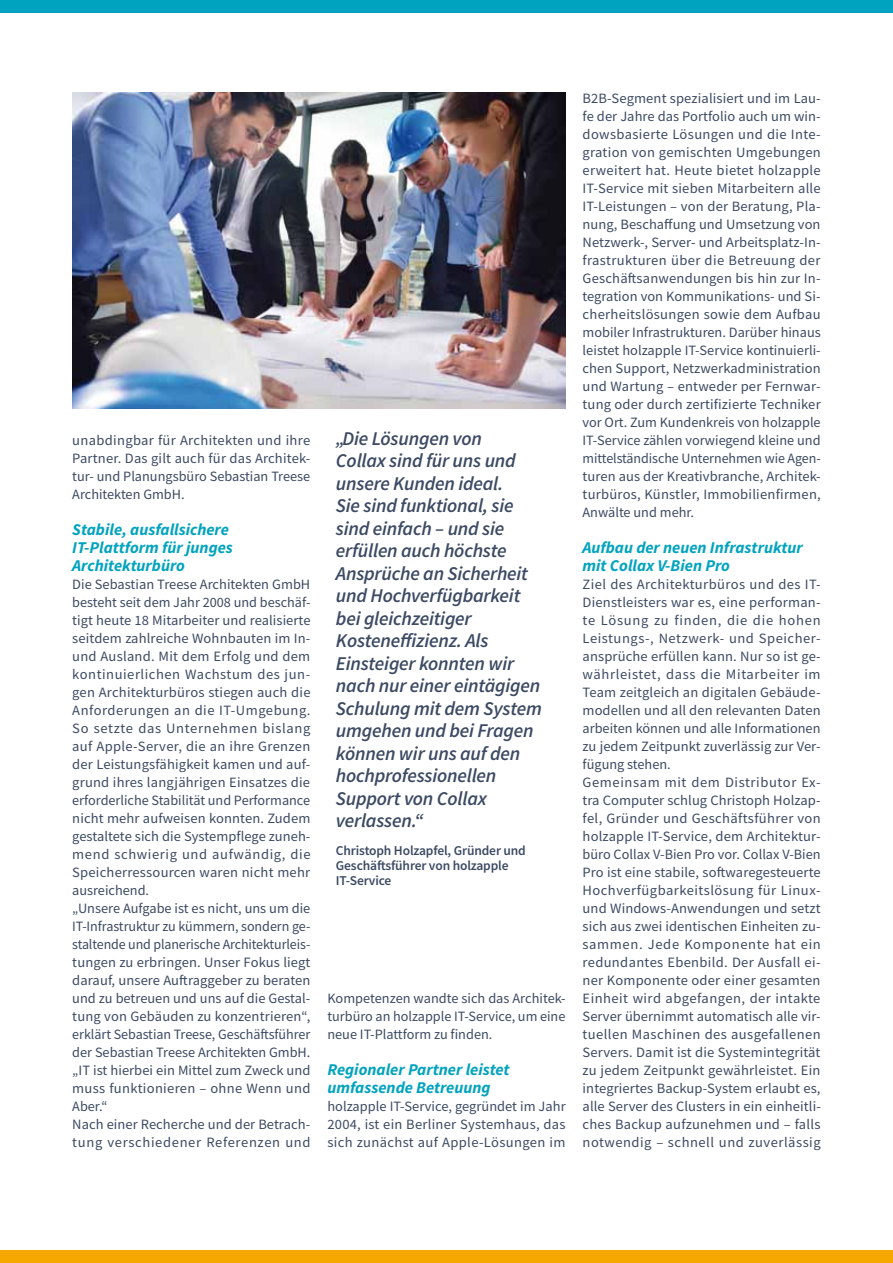
<style>
.page{position:relative;width:893px;height:1263px;background:#fff}
.page>*{position:absolute;margin:0;border:0;box-sizing:border-box;transform-origin:0 0}
.t1{font:italic 600 19.5px/22.5px "Source Sans Pro";letter-spacing:-.01em;color:#3c4a63}
.t2{font:italic 700 16.5px/18px "Source Sans Pro";color:#00a3bf}
.t3{font:14.25px/18px "Source Sans Pro";letter-spacing:.01em;color:#3c4a63;text-align:justify}
.t4{font:600 13.5px/15px "Source Sans Pro";letter-spacing:-.01em;color:#3c4a63}
</style>
<div class="page">
<img style="left:72px;top:92px;width:494px;height:317px">
<div style="left:0;top:0;width:893px;height:13px;background:#00a3bf"></div>
<div style="left:0;top:1250px;width:893px;height:13px;background:#f7a800"></div>
<p class="t3" style="left:72px;top:431px;width:240px">unabdingbar für Architekten und ihre Partner. Das gilt auch für das Architek&shy;tur- und Planungsbüro Sebastian Treese Architekten GmbH.</p>
<p class="t2" style="left:72px;top:520px;width:162px">Stabile, ausfallsichere<br>IT-Plattform für junges<br>Architekturbüro</p>
<p class="t3" style="left:72px;top:575px;width:240px;text-align:left">Die Sebastian Treese Architekten GmbH besteht seit dem Jahr 2008 und beschäf&shy;tigt heute 18 Mitarbeiter und realisierte seitdem zahlreiche Wohnbauten im In&shy;und Ausland. Mit dem Erfolg und dem kontinuierlichen Wachstum des jun&shy;gen Architekturbüros stiegen auch die Anforderungen an die IT-Umgebung.<br>So setzte das Unternehmen bislang auf Apple-Server, die an ihre Grenzen der Leistungsfähigkeit kamen und auf&shy;grund ihres langjährigen Einsatzes die erforderliche Stabilität und Performance nicht mehr aufweisen konnten. Zudem gestaltete sich die Systempflege zuneh&shy;mend schwierig und aufwändig, die Speicherressourcen waren nicht mehr ausreichend.<br>„Unsere Aufgabe ist es nicht, uns um die IT-Infrastruktur zu kümmern, sondern ge&shy;staltende und planerische Architekturleis&shy;tungen zu erbringen. Unser Fokus liegt darauf, unsere Auftraggeber zu beraten und zu betreuen und uns auf die Gestal&shy;tung von Gebäuden zu konzentrieren“, erklärt Sebastian Treese, Geschäftsführer der Sebastian Treese Architekten GmbH. „IT ist hierbei ein Mittel zum Zweck und muss funktionieren – ohne Wenn und Aber.“<br>Nach einer Recherche und der Betrach&shy;tung verschiedener Referenzen und</p>
<p class="t1" style="left:336px;top:427px;width:207px">„Die Lösungen von<br>Collax sind für uns und unsere Kunden ideal.<br>Sie sind funktional, sie sind einfach – und sie erfüllen auch höchste<br>Ansprüche an Sicherheit und Hochverfügbarkeit bei gleichzeitiger<br>Kosteneffizienz. Als<br>Einsteiger konnten wir nach nur einer eintägigen<br>Schulung mit dem System umgehen und bei Fragen können wir uns auf den hochprofessionellen<br>Support von Collax verlassen.“</p>
<p class="t4" style="left:336px;top:843px;width:191px">Christoph Holzapfel, Gründer und<br>Geschäftsführer von holzapple<br>IT-Service</p>
<p class="t3" style="left:327px;top:989px;width:240px">Kompetenzen wandte sich das Architek&shy;turbüro an holzapple IT-Service, um eine neue IT-Plattform zu finden.</p>
<p class="t2" style="left:327px;top:1060px;width:184px">Regionaler Partner leistet umfassende Betreuung</p>
<p class="t3" style="left:327px;top:1097px;width:240px">holzapple IT-Service, gegründet im Jahr 2004, ist ein Berliner Systemhaus, das sich zunächst auf Apple-Lösungen im</p>
<p class="t3" style="left:583px;top:89px;width:240px">B2B-Segment spezialisiert und im Lau&shy;fe der Jahre das Portfolio auch um win&shy;dowsbasierte Lösungen und die Inte&shy;gration von gemischten Umgebungen erweitert hat. Heute bietet holzapple IT-Service mit sieben Mitarbeitern alle IT-Leistungen – von der Beratung, Pla&shy;nung, Beschaffung und Umsetzung von Netzwerk-, Server- und Arbeitsplatz-In&shy;frastrukturen über die Betreuung der Geschäftsanwendungen bis hin zur In&shy;tegration von Kommunikations- und Si&shy;cherheitslösungen sowie dem Aufbau mobiler Infrastrukturen. Darüber hinaus leistet holzapple IT-Service kontinuierli&shy;chen Support, Netzwerkadministration und Wartung – entweder per Fernwar&shy;tung oder durch zertifizierte Techniker vor Ort. Zum Kundenkreis von holzapple IT-Service zählen vorwiegend kleine und mittelständische Unternehmen wie Agen&shy;turen aus der Kreativbranche, Architek&shy;turbüros, Künstler, Immobilienfirmen, Anwälte und mehr.</p>
<p class="t2" style="left:583px;top:538px;width:222px">Aufbau der neuen Infrastruktur mit Collax V-Bien Pro</p>
<p class="t3" style="left:583px;top:575px;width:240px;text-align:left">Ziel des Architekturbüros und des IT-Dienstleisters war es, eine performan&shy;te Lösung zu finden, die die hohen Leistungs-, Netzwerk- und Speicher&shy;ansprüche erfüllen kann. Nur so ist ge&shy;währleistet, dass die Mitarbeiter im Team zeitgleich an digitalen Gebäude&shy;modellen und all den relevanten Daten arbeiten können und alle Informationen zu jedem Zeitpunkt zuverlässig zur Ver&shy;fügung stehen.<br>Gemeinsam mit dem Distributor Ex&shy;tra Computer schlug Christoph Holzap&shy;fel, Gründer und Geschäftsführer von holzapple IT-Service, dem Architektur&shy;büro Collax V-Bien Pro vor. Collax V-Bien Pro ist eine stabile, softwaregesteuerte Hochverfügbarkeitslösung für Linux&shy;und Windows-Anwendungen und setzt sich aus zwei identischen Einheiten zu&shy;sammen. Jede Komponente hat ein redundantes Ebenbild. Der Ausfall ei&shy;ner Komponente oder einer gesamten Einheit wird abgefangen, der intakte Server übernimmt automatisch alle vir&shy;tuellen Maschinen des ausgefallenen Servers. Damit ist die Systemintegrität zu jedem Zeitpunkt gewährleistet. Ein integriertes Backup-System erlaubt es, alle Server des Clusters in ein einheitli&shy;ches Backup aufzunehmen und – falls notwendig – schnell und zuverlässig</p>
</div>
